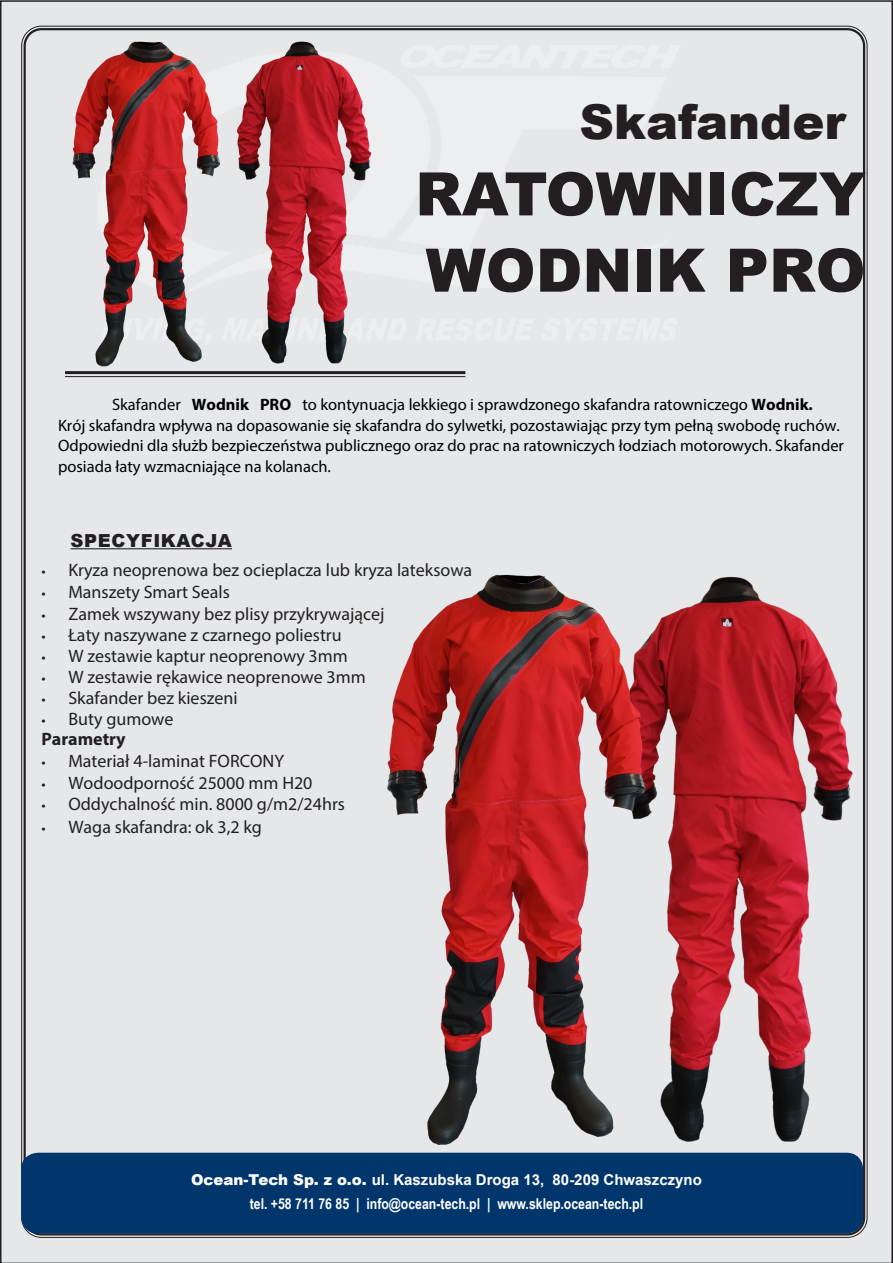
<style>
.page{position:relative;width:893px;height:1263px;background:#e6e7e9}
.page>*{position:absolute;margin:0;border:0;box-sizing:border-box;transform-origin:0 0}
.t1{font:900 60px/76.2px "Arial";color:#231f20}
.t2{font:900 48px "Arial";color:#231f20}
.t3{font:18px/20.9px "Myriad Pro";color:#231f20}
.t4{font:900 18px "Arial";letter-spacing:.035em;color:#231f20}
.t5{font:16.5px/20.4px "Myriad Pro";color:#000}
.t6{font:700 15px "Arial Narrow";color:#fff}
.t7{font:700 15px "Arial";color:#fff}
.s1{font-weight:700}
.s2{font-size:15px}
.s3{font-weight:900}
</style>
<div class="page">
<div style="left:394px;top:44px;width:286px;height:301px;background:#e6e7e9"></div>
<div style="left:21px;top:1153px;width:842px;height:80px;background:#01366c;border-radius:17px"></div>
<hr style="left:65px;top:371px;width:400px;height:3px;background:#231f20">
<hr style="left:65px;top:376px;width:400px;height:1px;background:#231f20">
<hr style="left:71px;top:548px;width:161px;height:1px;background:#231f20">
<img style="left:214px;top:16px;width:180px;height:366px">
<img style="left:58px;top:16px;width:173px;height:358px">
<img style="left:666px;top:532px;width:227px;height:644px">
<img style="left:362px;top:530px;width:304px;height:623px">
<p class="t2" style="left:579px;top:87px;width:268px">Skafander</p>
<p class="t1" style="left:415px;top:154px;width:452px">RATOWNICZY<br>WODNIK PRO</p>
<p class="t5" style="left:58px;top:394px;width:787px;text-indent:54px">Skafander <span class="s1">Wodnik PRO</span> to kontynuacja lekkiego i sprawdzonego skafandra ratowniczego <span class="s1">Wodnik.<br></span>Krój skafandra wpływa na dopasowanie się skafandra do sylwetki, pozostawiając przy tym pełną swobodę ruchów.<br>Odpowiedni dla służb bezpieczeństwa publicznego oraz do prac na ratowniczych łodziach motorowych. Skafander posiada łaty wzmacniające na kolanach.</p>
<p class="t4" style="left:71px;top:527px;width:163px">SPECYFIKACJA</p>
<p class="t3" style="left:41px;top:560px;width:432px"><span class="s2">•</span> Kryza neoprenowa bez ocieplacza lub kryza lateksowa</p>
<p class="t3" style="left:41px;top:581px;width:190px"><span class="s2">•</span> Manszety Smart Seals</p>
<p class="t3" style="left:41px;top:603px;width:345px"><span class="s2">•</span> Zamek wszywany bez plisy przykrywającej</p>
<p class="t3" style="left:41px;top:624px;width:302px"><span class="s2">•</span> Łaty naszywane z czarnego poliestru</p>
<p class="t3" style="left:41px;top:645px;width:308px"><span class="s2">•</span> W zestawie kaptur neoprenowy 3mm</p>
<p class="t3" style="left:41px;top:666px;width:326px"><span class="s2">•</span> W zestawie rękawice neoprenowe 3mm</p>
<p class="t3" style="left:41px;top:687px;width:198px"><span class="s2">•</span> Skafander bez kieszeni</p>
<p class="t3" style="left:41px;top:708px;width:134px"><span class="s2">•</span> Buty gumowe<br><span class="s1">Parametry</span></p>
<p class="t3" style="left:41px;top:750px;width:244px"><span class="s2">•</span> Materiał 4-laminat FORCONY</p>
<p class="t3" style="left:41px;top:772px;width:273px"><span class="s2">•</span> Wodoodporność 25000 mm H20</p>
<p class="t3" style="left:41px;top:793px;width:305px"><span class="s2">•</span> Oddychalność min. 8000 g/m2/24hrs</p>
<p class="t3" style="left:41px;top:816px;width:222px"><span class="s2">•</span> Waga skafandra: ok 3,2 kg</p>
<p class="t7" style="left:191px;top:1169px;width:512px"><span class="s3">Ocean-Tech Sp. z o.o.</span> ul. Kaszubska Droga 13, 80-209 Chwaszczyno</p>
<p class="t6" style="left:250px;top:1192px;width:395px">tel. +58 711 76 85 | info@ocean-tech.pl | www.sklep.ocean-tech.pl</p>
</div>
